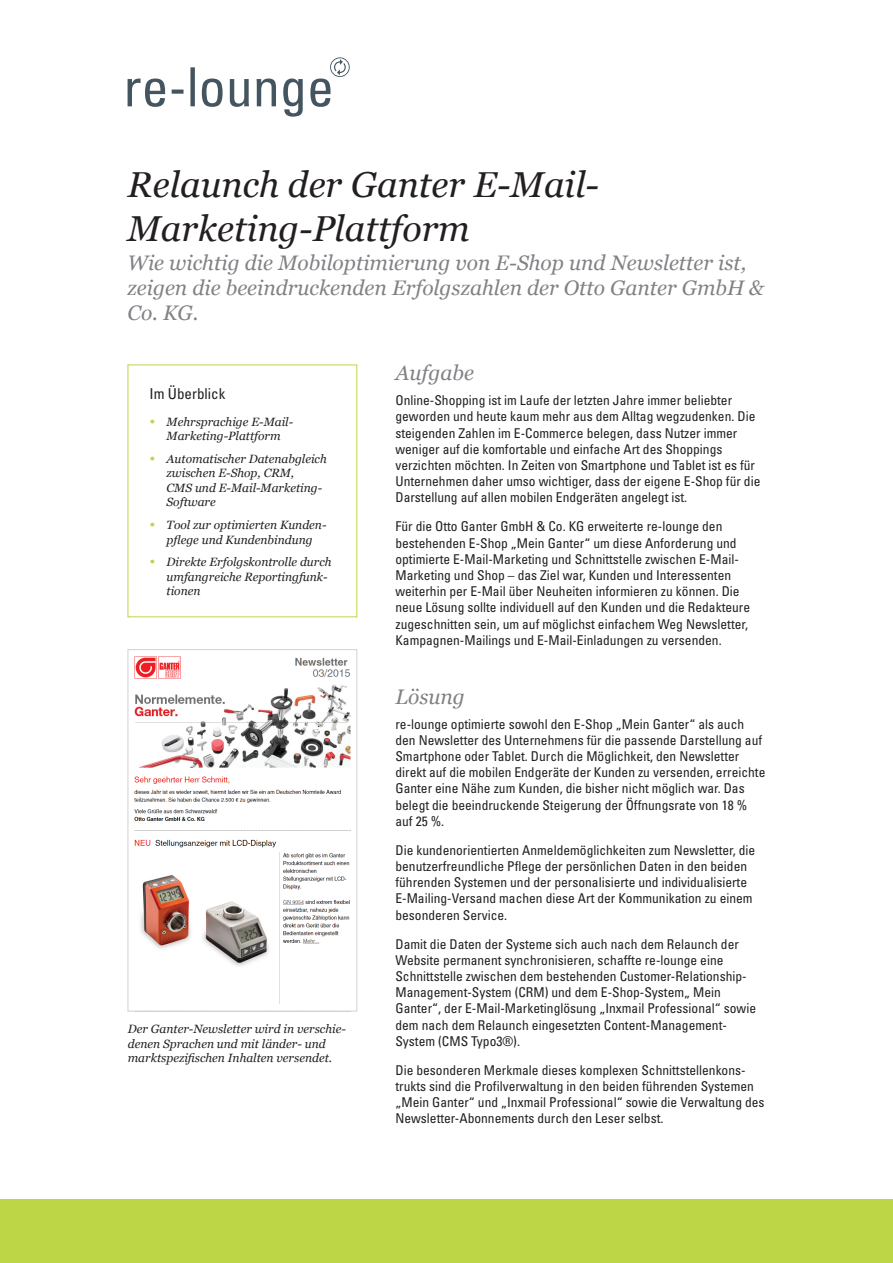
<style>
.page{position:relative;width:893px;height:1263px;background:#fff}
.page>*{position:absolute;margin:0;border:0;box-sizing:border-box;transform-origin:0 0}
.t1{font:italic 36px/43.2px "Georgia";color:#231f20}
.t2{font:italic 21px/25.2px "Georgia";color:#808285}
.t3{font:condensed 15px "Univers";color:#231f20}
.t4{font:condensed 13.5px/16.2px "Univers";color:#231f20}
.t5{font:italic 12px/14.4px "Georgia";color:#231f20}
.s1{font-size:15px;color:#bcd646}
</style>
<div class="page">
<div style="left:0;top:1199px;width:893px;height:64px;background:#bcd646"></div>
<svg style="left:128px;top:57px;width:222px;height:60px"></svg>
<img style="left:134px;top:656px;width:217px;height:348px">
<div style="left:128px;top:649px;width:229px;height:362px;border:1px solid #d1d2d4"></div>
<h1 class="t1" style="left:128px;top:164px;width:473px">Relaunch der Ganter E-Mail-<br>Marketing-Plattform</h1>
<h2 class="t2" style="left:128px;top:250px;width:638px">Wie wichtig die Mobiloptimierung von E-Shop und Newsletter ist, zeigen die beeindruckenden Erfolgszahlen der Otto Ganter GmbH &amp;<br>Co. KG.</h2>
<p class="t3" style="left:150px;top:384px;width:77px">Im Überblick</p>
<p class="t5" style="left:150px;top:414px;width:145px;text-align:center"><span class="s1">•</span> Mehrsprachige E-Mail-<br>Marketing-Plattform</p>
<p class="t5" style="left:167px;top:452px;width:162px;text-indent:-17px"><span class="s1">•</span> Automatischer Datenabgleich zwischen E-Shop, CRM,<br>CMS und E-Mail-Marketing-<br>Software</p>
<p class="t5" style="left:150px;top:518px;width:178px;text-align:center"><span class="s1">•</span> Tool zur optimierten Kunden&shy;pflege und Kundenbindung</p>
<p class="t5" style="left:167px;top:555px;width:166px;text-indent:-17px"><span class="s1">•</span> Direkte Erfolgskontrolle durch umfangreiche Reportingfunk&shy;tionen</p>
<p class="t5" style="left:128px;top:1022px;width:220px">Der Ganter-Newsletter wird in verschie&shy;denen Sprachen und mit länder- und marktspezifischen Inhalten versendet.</p>
<h2 class="t2" style="left:395px;top:361px;width:80px">Aufgabe</h2>
<p class="t4" style="left:395px;top:392px;width:366px">Online-Shopping ist im Laufe der letzten Jahre immer beliebter geworden und heute kaum mehr aus dem Alltag wegzudenken. Die steigenden Zahlen im E-Commerce belegen, dass Nutzer immer weniger auf die komfortable und einfache Art des Shoppings verzichten möchten. In Zeiten von Smartphone und Tablet ist es für Unternehmen daher umso wichtiger, dass der eigene E-Shop für die Darstellung auf allen mobilen Endgeräten angelegt ist.</p>
<p class="t4" style="left:395px;top:518px;width:356px">Für die Otto Ganter GmbH &amp; Co. KG erweiterte re-lounge den bestehenden E-Shop „Mein Ganter“ um diese Anforderung und optimierte E-Mail-Marketing und Schnittstelle zwischen E-Mail-Marketing und Shop – das Ziel war, Kunden und Interessenten weiterhin per E-Mail über Neuheiten informieren zu können. Die neue Lösung sollte individuell auf den Kunden und die Redakteure zugeschnitten sein, um auf möglichst einfachem Weg Newsletter, Kampagnen-Mailings und E-Mail-Einladungen zu versenden.</p>
<h2 class="t2" style="left:395px;top:684px;width:71px">Lösung</h2>
<p class="t4" style="left:395px;top:715px;width:371px">re-lounge optimierte sowohl den E-Shop „Mein Ganter“ als auch den Newsletter des Unternehmens für die passende Darstellung auf Smartphone oder Tablet. Durch die Möglichkeit, den Newsletter direkt auf die mobilen Endgeräte der Kunden zu versenden, erreichte Ganter eine Nähe zum Kunden, die bisher nicht möglich war. Das belegt die beeindruckende Steigerung der Öffnungsrate von 18 % auf 25 %.</p>
<p class="t4" style="left:395px;top:842px;width:361px">Die kundenorientierten Anmeldemöglichkeiten zum Newsletter, die benutzerfreundliche Pflege der persönlichen Daten in den beiden führenden Systemen und der personalisierte und individualisierte E-Mailing-Versand machen diese Art der Kommunikation zu einem besonderen Service.</p>
<p class="t4" style="left:395px;top:935px;width:362px">Damit die Daten der Systeme sich auch nach dem Relaunch der Website permanent synchronisieren, schaffte re-lounge eine Schnittstelle zwischen dem bestehenden Customer-Relationship-Management-System (CRM) und dem E-Shop-System„ Mein Ganter“, der E-Mail-Marketinglösung „Inxmail Professional“ sowie dem nach dem Relaunch eingesetzten Content-Management-System (CMS Typo3®).</p>
<p class="t4" style="left:395px;top:1062px;width:371px">Die besonderen Merkmale dieses komplexen Schnittstellenkons&shy;trukts sind die Profilverwaltung in den beiden führenden Systemen „Mein Ganter“ und „Inxmail Professional“ sowie die Verwaltung des Newsletter-Abonnements durch den Leser selbst.</p>
</div>
